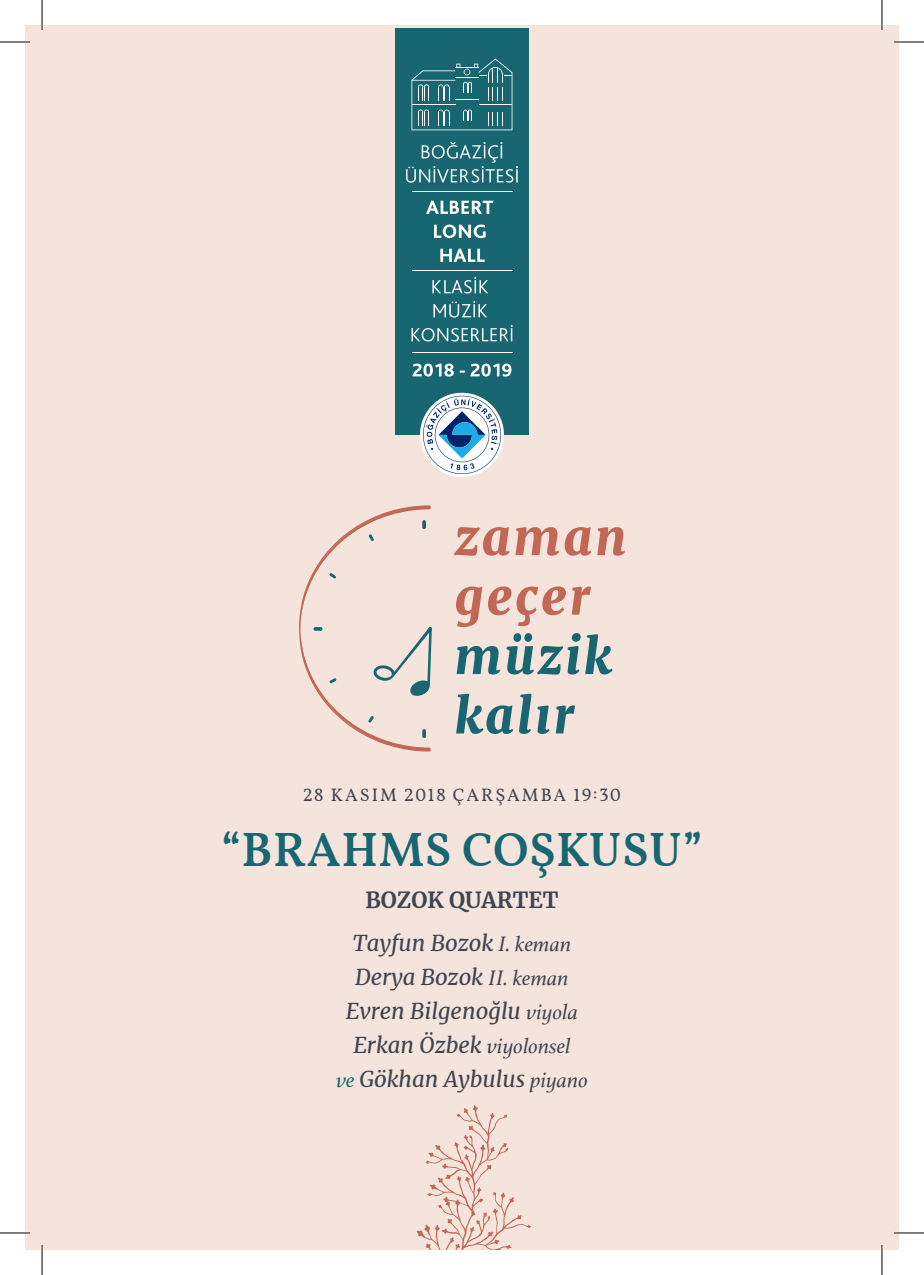
<style>
.page{position:relative;width:924px;height:1275px;background:#fff}
.page>*{position:absolute;margin:0;border:0;box-sizing:border-box;transform-origin:0 0}
.t1{font:600 48px "Vollkorn";letter-spacing:.01em;color:#176672}
.t2{font:italic 22px/34px "Merriweather";color:#404451;text-align:center}
.t3{font:700 22px "Merriweather";color:#404451}
.t4{font:18px "Vollkorn";letter-spacing:.11em;color:#404451}
.s1{font-family:"Athelas"}
.s2{font-family:"Athelas";color:#186672}
</style>
<div class="page">
<div style="left:25px;top:25px;width:873px;height:1225px;background:#f4e4dc"></div>
<div style="left:395px;top:29px;width:133px;height:406px;background:#176672"></div>
<svg style="left:406px;top:142px;width:111px;height:41px"></svg>
<svg style="left:426px;top:201px;width:67px;height:13px"></svg>
<svg style="left:434px;top:224px;width:51px;height:14px"></svg>
<svg style="left:440px;top:249px;width:44px;height:13px"></svg>
<svg style="left:432px;top:277px;width:56px;height:16px"></svg>
<svg style="left:433px;top:301px;width:54px;height:16px"></svg>
<svg style="left:411px;top:325px;width:101px;height:16px"></svg>
<svg style="left:411px;top:58px;width:101px;height:72px"></svg>
<hr style="left:411px;top:352px;width:101px;height:1px;background:#fff">
<hr style="left:411px;top:191px;width:101px;height:1px;background:#fff">
<hr style="left:411px;top:270px;width:101px;height:1px;background:#fff">
<div style="left:420px;top:393px;width:83px;height:84px;background:#fff;border-radius:50%"></div>
<svg style="left:423px;top:396px;width:78px;height:78px"></svg>
<svg style="left:412px;top:363px;width:99px;height:13px"></svg>
<svg style="left:299px;top:505px;width:132px;height:246px"></svg>
<svg style="left:453px;top:527px;width:56px;height:28px"></svg>
<svg style="left:515px;top:527px;width:43px;height:28px"></svg>
<svg style="left:564px;top:527px;width:27px;height:28px"></svg>
<svg style="left:597px;top:527px;width:27px;height:28px"></svg>
<svg style="left:456px;top:586px;width:26px;height:41px"></svg>
<svg style="left:488px;top:586px;width:77px;height:40px"></svg>
<svg style="left:571px;top:586px;width:19px;height:28px"></svg>
<svg style="left:456px;top:646px;width:44px;height:28px"></svg>
<svg style="left:506px;top:633px;width:106px;height:41px"></svg>
<svg style="left:456px;top:693px;width:57px;height:41px"></svg>
<svg style="left:519px;top:693px;width:12px;height:41px"></svg>
<svg style="left:537px;top:705px;width:12px;height:29px"></svg>
<svg style="left:555px;top:705px;width:20px;height:28px"></svg>
<svg style="left:416px;top:1105px;width:115px;height:145px"></svg>
<hr style="left:0;top:41px;width:30px;height:2px;background:#fff">
<hr style="left:893px;top:41px;width:30px;height:2px;background:#fff">
<hr style="left:0;top:1231px;width:30px;height:3px;background:#fff">
<hr style="left:893px;top:1231px;width:30px;height:3px;background:#fff">
<hr style="left:41px;top:0;width:2px;height:30px;background:#fff">
<hr style="left:41px;top:1245px;width:2px;height:30px;background:#fff">
<hr style="left:880px;top:0;width:2px;height:30px;background:#fff">
<hr style="left:880px;top:1245px;width:2px;height:30px;background:#fff">
<hr style="left:0;top:42px;width:30px;height:1px;background:#000">
<hr style="left:893px;top:42px;width:30px;height:1px;background:#000">
<hr style="left:0;top:1232px;width:30px;height:1px;background:#000">
<hr style="left:893px;top:1232px;width:30px;height:1px;background:#000">
<hr style="left:42px;top:0;width:1px;height:30px;background:#000">
<hr style="left:42px;top:1245px;width:1px;height:30px;background:#000">
<hr style="left:881px;top:0;width:1px;height:30px;background:#000">
<hr style="left:881px;top:1245px;width:1px;height:30px;background:#000">
<p class="t4" style="left:303px;top:782px;width:319px">28 KASIM 2018 ÇARŞAMBA 19:30</p>
<p class="t1" style="left:221px;top:814px;width:483px">“BRAHMS COŞKUSU”</p>
<p class="t3" style="left:365px;top:884px;width:195px">BOZOK QUARTET</p>
<p class="t2" style="left:336px;top:925px;width:253px">Tayfun Bozok <span class="s1">I. keman<br></span>Derya Bozok <span class="s1">II. keman<br></span>Evren Bilgenoğlu <span class="s1">viyola<br></span>Erkan Özbek <span class="s1">viyolonsel<br></span><span class="s2">ve</span> Gökhan Aybulus <span class="s1">piyano</span></p>
</div>
